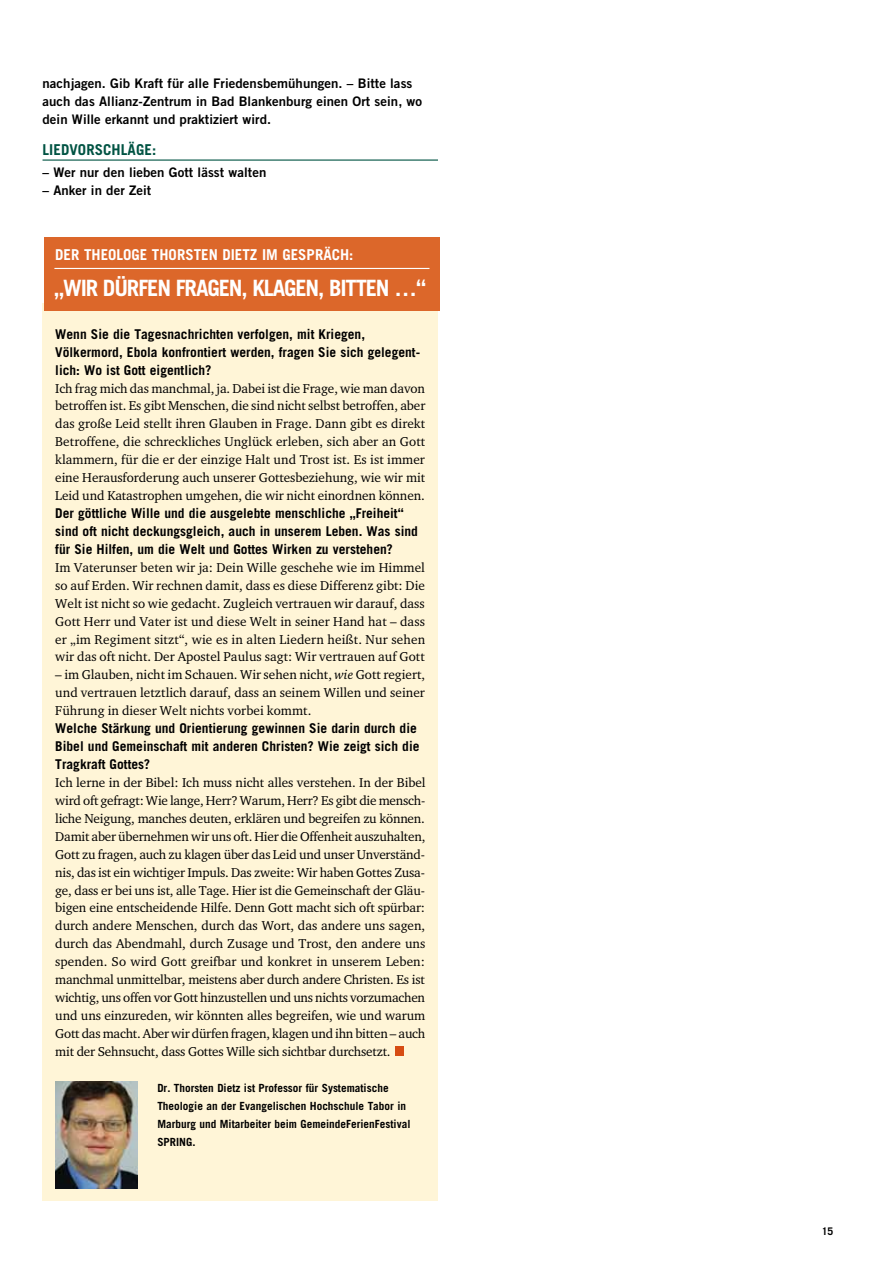
<style>
.page{position:relative;width:893px;height:1263px;background:#fff}
.page>*{position:absolute;margin:0;border:0;box-sizing:border-box;transform-origin:0 0}
.t1{font:700 22.5px "Trade Gothic";color:#fff}
.t2{font:700 15px "Trade Gothic";color:#fff}
.t3{font:700 15px "Trade Gothic";color:#005343}
.t4{font:700 13.5px/18px "Trade Gothic";color:#000}
.t5{font:13.2px/18px "Charter ITC";color:#000;text-align:justify}
.t6{font:13.2px/18px "Trade Gothic Bold Two";letter-spacing:.005em;color:#000}
.t7{font:700 11.25px/17.9px "Trade Gothic";color:#000}
.t8{font:700 10.5px "Trade Gothic";color:#000}
.s1{font-style:italic}
</style>
<div class="page">
<div style="left:43px;top:303px;width:395px;height:897px;background:#fff5d7"></div>
<div style="left:395px;top:1047px;width:9px;height:9px;background:#d64c13"></div>
<div style="left:44px;top:237px;width:395px;height:73px;background:#dc672a"></div>
<hr style="left:43px;top:159px;width:395px;height:2px;background:#005343">
<img style="left:55px;top:1081px;width:82px;height:107px">
<hr style="left:54px;top:268px;width:375px;height:1px;background:#fff">
<p class="t6" style="left:43px;top:74px;width:381px">nachjagen. Gib Kraft für alle Friedensbemühungen. – Bitte lass auch das Allianz-Zentrum in Bad Blankenburg einen Ort sein, wo dein Wille erkannt und praktiziert wird.</p>
<p class="t3" style="left:43px;top:140px;width:45px">Liedvorschl</p>
<p class="t3" style="left:128px;top:140px;width:30px">äge:</p>
<p class="t6" style="left:43px;top:163px;width:225px">– Wer nur den lieben Gott lässt walten</p>
<p class="t6" style="left:43px;top:181px;width:110px">– Anker in der Zeit</p>
<p class="t2" style="left:55px;top:245px;width:45px">Der Theologe</p>
<p class="t2" style="left:152px;top:245px;width:17px">Thorsten</p>
<p class="t2" style="left:222px;top:245px;width:16px">Dietz</p>
<p class="t2" style="left:262px;top:245px;width:93px">im Gespräch :</p>
<h1 class="t1" style="left:54px;top:274px;width:85px">„Wir dürfen</h1>
<h1 class="t1" style="left:176px;top:274px;width:12px">fragen</h1>
<h1 class="t1" style="left:242px;top:274px;width:23px">, klagen</h1>
<h1 class="t1" style="left:318px;top:274px;width:22px">, bitten</h1>
<h1 class="t1" style="left:394px;top:274px;width:33px">…“</h1>
<p class="t4" style="left:55px;top:325px;width:366px">Wenn Sie die Tagesnachrichten verfolgen, mit Kriegen,<br>Völkermord, Ebola konfrontiert werden, fragen Sie sich gelegent&shy;lich: Wo ist Gott eigentlich?</p>
<p class="t5" style="left:55px;top:379px;width:372px">Ich frag mich das manchmal, ja. Dabei ist die Frage, wie man davon betroffen ist. Es gibt Menschen, die sind nicht selbst betroffen, aber das große Leid stellt ihren Glauben in Frage. Dann gibt es direkt Betroffene, die schreckliches Unglück erleben, sich aber an Gott klammern, für die er der einzige Halt und Trost ist. Es ist immer eine Herausforderung auch unserer Gottesbeziehung, wie wir mit Leid und Katastrophen umgehen, die wir nicht einordnen können.</p>
<p class="t4" style="left:55px;top:504px;width:364px">Der göttliche Wille und die ausgelebte menschliche „Freiheit“ sind oft nicht deckungsgleich, auch in unserem Leben. Was sind für Sie Hilfen, um die Welt und Gottes Wirken zu verstehen?</p>
<p class="t5" style="left:55px;top:558px;width:371px">Im Vaterunser beten wir ja: Dein Wille geschehe wie im Himmel so auf Erden. Wir rechnen damit, dass es diese Differenz gibt: Die Welt ist nicht so wie gedacht. Zugleich vertrauen wir darauf, dass Gott Herr und Vater ist und diese Welt in seiner Hand hat – dass er „im Regiment sitzt“, wie es in alten Liedern heißt. Nur sehen wir das oft nicht. Der Apostel Paulus sagt: Wir vertrauen auf Gott</p>
<p class="t5" style="left:55px;top:666px;width:371px">– im Glauben, nicht im Schauen. Wir sehen nicht, <span class="s1">wie</span> Gott regiert, und vertrauen letztlich darauf, dass an seinem Willen und seiner Führung in dieser Welt nichts vorbei kommt.</p>
<p class="t4" style="left:55px;top:719px;width:366px">Welche Stärkung und Orientierung gewinnen Sie darin durch die<br>Bibel und Gemeinschaft mit anderen Christen? Wie zeigt sich die<br>Tragkraft Gottes?</p>
<p class="t5" style="left:55px;top:773px;width:372px">Ich lerne in der Bibel: Ich muss nicht alles verstehen. In der Bibel wird oft gefragt: Wie lange, Herr? Warum, Herr? Es gibt die mensch&shy;liche Neigung, manches deuten, erklären und begreifen zu können.<br>Damit aber übernehmen wir uns oft. Hier die Offenheit auszuhalten, Gott zu fragen, auch zu klagen über das Leid und unser Unverständ&shy;nis, das ist ein wichtiger Impuls. Das zweite: Wir haben Gottes Zusa&shy;ge, dass er bei uns ist, alle Tage. Hier ist die Gemeinschaft der Gläu&shy;bigen eine entscheidende Hilfe. Denn Gott macht sich oft spürbar: durch andere Menschen, durch das Wort, das andere uns sagen, durch das Abendmahl, durch Zusage und Trost, den andere uns spenden. So wird Gott greifbar und konkret in unserem Leben: manchmal unmittelbar, meistens aber durch andere Christen. Es ist wichtig, uns offen vor Gott hinzustellen und uns nichts vorzumachen und uns einzureden, wir könnten alles begreifen, wie und warum Gott das macht. Aber wir dürfen fragen, klagen und ihn bitten – auch mit der Sehnsucht, dass Gottes Wille sich sichtbar durchsetzt.</p>
<p class="t7" style="left:157px;top:1078px;width:255px">Dr. Thorsten Dietz ist Professor für Systematische Theologie an der Evangelischen Hochschule Tabor in Marburg und Mitarbeiter beim GemeindeFerienFestival SPRING.</p>
<p class="t8" style="left:822px;top:1225px;width:13px">15</p>
</div>
